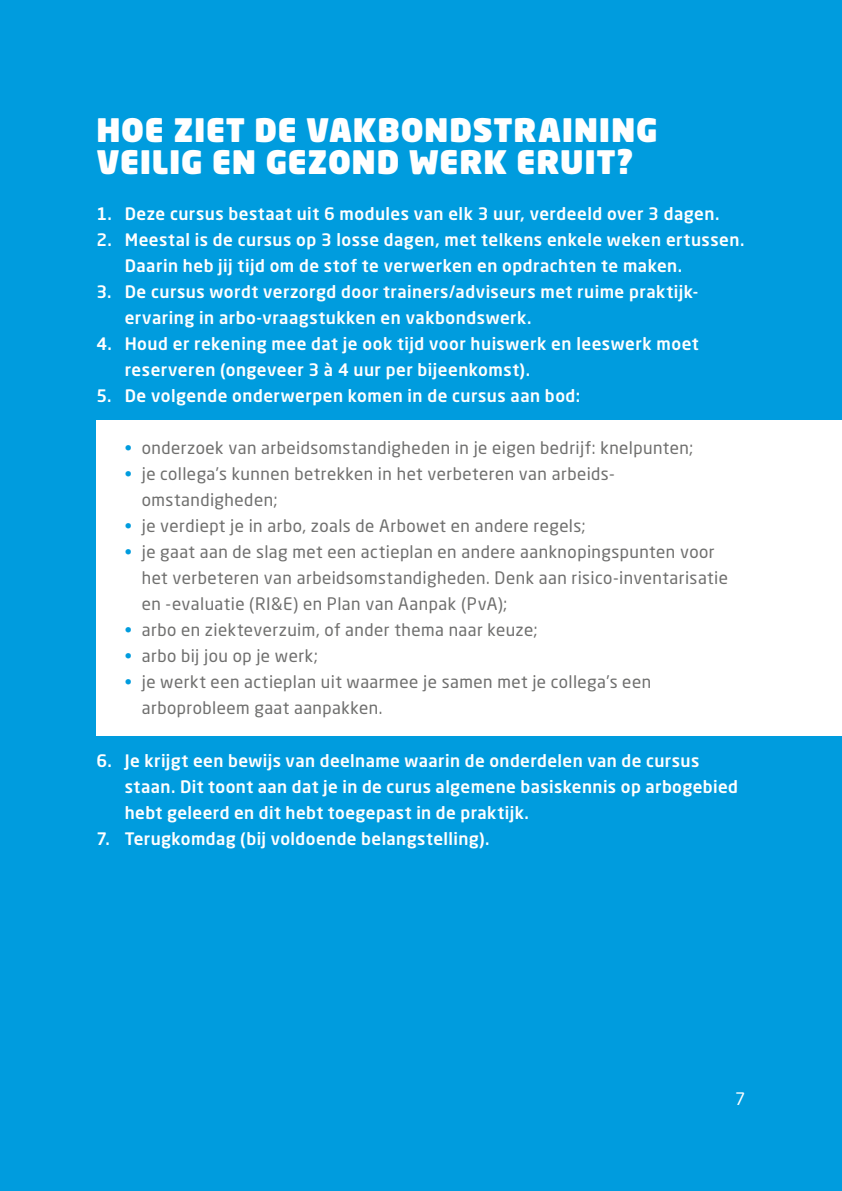
<style>
.page{position:relative;width:842px;height:1191px;background:#009cde}
.page>*{position:absolute;margin:0;border:0;box-sizing:border-box;transform-origin:0 0}
.t1{font:900 32px/32px "Neo Sans Pro";letter-spacing:.02em;color:#fff}
.t2{font:500 17px/26px "Neo Sans Pro";letter-spacing:.03em;color:#fff}
.t3{font:17px/26px "Neo Sans Pro";letter-spacing:.025em;color:#6f6f6e}
.t4{font:17px "Neo Sans Pro";color:#fff}
.s1{color:#009cde}
</style>
<div class="page">
<div style="left:96px;top:420px;width:746px;height:315px;background:#fff"></div>
<h1 class="t1" style="left:96px;top:113px;width:563px">HOE ZIET DE VAKBONDSTRAINING<br>VEILIG EN GEZOND WERK ERUIT?</h1>
<p class="t2" style="left:96px;top:201px;width:625px">1. Deze cursus bestaat uit 6 modules van elk 3 uur, verdeeld over 3 dagen.</p>
<p class="t2" style="left:125px;top:227px;width:621px;text-indent:-28px">2. Meestal is de cursus op 3 losse dagen, met telkens enkele weken ertussen.<br>Daarin heb jij tijd om de stof te verwerken en opdrachten te maken.</p>
<p class="t2" style="left:125px;top:279px;width:575px;text-indent:-28px">3. De cursus wordt verzorgd door trainers/adviseurs met ruime praktijk&shy;ervaring in arbo-vraagstukken en vakbondswerk.</p>
<p class="t2" style="left:125px;top:331px;width:576px;text-indent:-28px">4. Houd er rekening mee dat je ook tijd voor huiswerk en leeswerk moet reserveren (ongeveer 3 à 4 uur per bijeenkomst).</p>
<p class="t2" style="left:96px;top:383px;width:485px">5. De volgende onderwerpen komen in de cursus aan bod:</p>
<p class="t3" style="left:125px;top:435px;width:570px"><span class="s1">•</span> onderzoek van arbeidsomstandigheden in je eigen bedrijf: knelpunten;</p>
<p class="t3" style="left:142px;top:461px;width:474px;text-indent:-17px"><span class="s1">•</span> je collega’s kunnen betrekken in het verbeteren van arbeids&shy;omstandigheden;</p>
<p class="t3" style="left:125px;top:513px;width:462px"><span class="s1">•</span> je verdiept je in arbo, zoals de Arbowet en andere regels;</p>
<p class="t3" style="left:142px;top:539px;width:588px;text-indent:-17px"><span class="s1">•</span> je gaat aan de slag met een actieplan en andere aanknopingspunten voor het verbeteren van arbeidsomstandigheden. Denk aan risico-inventarisatie en -evaluatie (RI&amp;E) en Plan van Aanpak (PvA);</p>
<p class="t3" style="left:125px;top:617px;width:414px"><span class="s1">•</span> arbo en ziekteverzuim, of ander thema naar keuze;</p>
<p class="t3" style="left:125px;top:643px;width:194px"><span class="s1">•</span> arbo bij jou op je werk;</p>
<p class="t3" style="left:142px;top:669px;width:511px;text-indent:-17px"><span class="s1">•</span> je werkt een actieplan uit waarmee je samen met je collega’s een arboprobleem gaat aanpakken.</p>
<p class="t2" style="left:125px;top:747px;width:615px;text-indent:-28px">6. Je krijgt een bewijs van deelname waarin de onderdelen van de cursus staan. Dit toont aan dat je in de curus algemene basiskennis op arbogebied hebt geleerd en dit hebt toegepast in de praktijk.</p>
<p class="t2" style="left:96px;top:825px;width:395px">7. Terugkomdag (bij voldoende belangstelling).</p>
<p class="t4" style="left:735px;top:1088px;width:12px">7</p>
</div>
